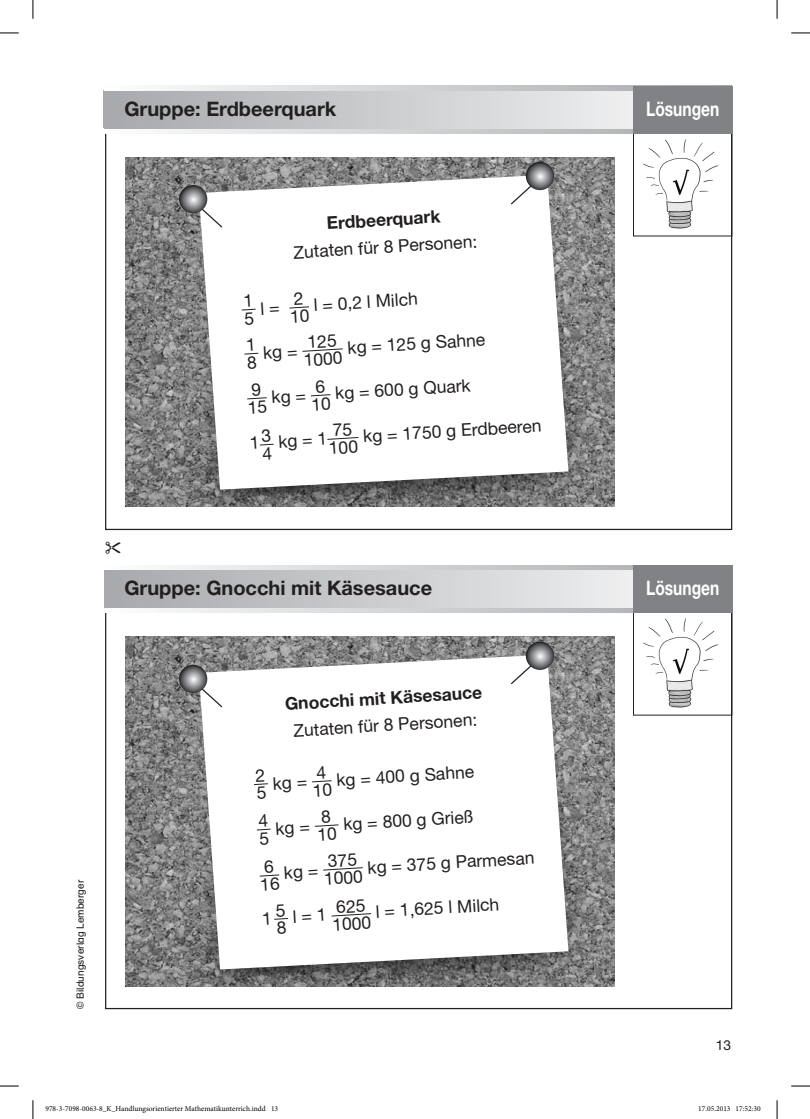
<style>
.page{position:relative;width:810px;height:1119px;background:#fff}
.page>*{position:absolute;margin:0;border:0;box-sizing:border-box;transform-origin:0 0}
.t1{font:700 20px "Helvetica Neue";color:#231f20}
.t2{font:700 20px "Helvetica Neue";color:#fff;scale:.78 1}
.t3{font:17.5px/13.8px "Helvetica Neue";color:#231f20}
.t4{font:700 17.5px "Helvetica Neue";color:#231f20}
.t5{font:13.75px "Helvetica Neue";color:#231f20}
.t6{font:10px "Auer Schulbuch";color:#231f20}
.t7{font:7.5px "Minion Pro";color:#000}
</style>
<div class="page">
<img style="left:125px;top:157px;width:489px;height:350px">
<svg style="left:199px;top:175px;width:369px;height:314px"></svg>
<img style="left:125px;top:636px;width:489px;height:350px">
<svg style="left:199px;top:654px;width:369px;height:315px"></svg>
<svg style="left:166px;top:86px;width:467px;height:1px"></svg>
<svg style="left:104px;top:90px;width:529px;height:39px;background:#cacbce"></svg>
<svg style="left:166px;top:87px;width:467px;height:3px"></svg>
<svg style="left:166px;top:129px;width:467px;height:4px;background:#d3d4d6"></svg>
<div style="left:633px;top:131px;width:99px;height:105px;border:1px solid #231f20"></div>
<div style="left:633px;top:86px;width:99px;height:47px;background:#808285"></div>
<img style="left:643px;top:139px;width:76px;height:90px">
<svg style="left:301px;top:348px;width:43px;height:4px"></svg>
<svg style="left:104px;top:569px;width:529px;height:39px;background:#cacbce"></svg>
<svg style="left:166px;top:565px;width:467px;height:4px;background:#d3d4d6"></svg>
<svg style="left:166px;top:608px;width:467px;height:4px;background:#d3d4d6"></svg>
<div style="left:633px;top:610px;width:99px;height:105px;border:1px solid #231f20"></div>
<div style="left:633px;top:565px;width:99px;height:47px;background:#808285"></div>
<img style="left:643px;top:618px;width:76px;height:90px">
<svg style="left:273px;top:917px;width:16px;height:3px"></svg>
<svg style="left:331px;top:912px;width:41px;height:4px"></svg>
<svg style="left:195px;top:202px;width:29px;height:27px"></svg>
<svg style="left:179px;top:185px;width:28px;height:28px"></svg>
<svg style="left:509px;top:179px;width:29px;height:27px"></svg>
<svg style="left:526px;top:162px;width:28px;height:28px"></svg>
<svg style="left:195px;top:682px;width:29px;height:26px"></svg>
<svg style="left:179px;top:664px;width:28px;height:29px"></svg>
<svg style="left:509px;top:659px;width:29px;height:26px"></svg>
<svg style="left:526px;top:641px;width:28px;height:28px"></svg>
<svg style="left:0;top:32px;width:19px;height:2px"></svg>
<svg style="left:791px;top:32px;width:19px;height:2px"></svg>
<svg style="left:0;top:1085px;width:19px;height:1px"></svg>
<svg style="left:791px;top:1085px;width:19px;height:1px"></svg>
<svg style="left:32px;top:0;width:2px;height:19px"></svg>
<svg style="left:32px;top:1100px;width:2px;height:18px"></svg>
<svg style="left:776px;top:0;width:2px;height:19px"></svg>
<svg style="left:776px;top:1100px;width:2px;height:18px"></svg>
<svg style="left:241px;top:292px;width:69px;height:33px"></svg>
<svg style="left:243px;top:338px;width:16px;height:31px"></svg>
<svg style="left:246px;top:383px;width:22px;height:30px"></svg>
<svg style="left:310px;top:393px;width:21px;height:17px"></svg>
<svg style="left:251px;top:429px;width:24px;height:30px"></svg>
<svg style="left:326px;top:436px;width:33px;height:18px"></svg>
<svg style="left:253px;top:766px;width:80px;height:33px"></svg>
<svg style="left:256px;top:810px;width:83px;height:34px"></svg>
<svg style="left:259px;top:860px;width:105px;height:30px"></svg>
<p class="t1" style="left:124px;top:97px;width:213px">Gruppe: Erdbeerquark</p>
<p class="t2" style="left:646px;top:97px;width:96px">Lösungen</p>
<p class="t4" style="left:326px;top:213px;width:115px;rotate:-4deg">Erdbeerquark</p>
<p class="t3" style="left:293px;top:246px;width:186px;rotate:-4deg">Zutaten für 8 Personen:</p>
<p class="t3" style="left:313px;top:298px;width:106px;rotate:-4deg">l = 0,2 l Milch</p>
<p class="t3" style="left:262px;top:342px;width:80px;text-align:right;rotate:-4deg">kg = 125<br>1000</p>
<p class="t3" style="left:347px;top:341px;width:139px;rotate:-4deg">kg = 125 g Sahne</p>
<p class="t3" style="left:271px;top:390px;width:56px;rotate:-4deg">kg = 6</p>
<p class="t3" style="left:335px;top:386px;width:137px;rotate:-4deg">kg = 600 g Quark</p>
<p class="t3" style="left:278px;top:434px;width:76px;rotate:-4deg">kg = 1 75</p>
<p class="t3" style="left:363px;top:430px;width:180px;rotate:-4deg">kg = 1750 g Erdbeeren</p>
<p class="t6" style="left:74px;top:1008px;width:130px;rotate:-90deg">© Bildungsverlag Lemberger</p>
<p class="t1" style="left:124px;top:575px;width:309px">Gruppe: Gnocchi mit Käsesauce</p>
<p class="t2" style="left:646px;top:575px;width:96px">Lösungen</p>
<p class="t4" style="left:284px;top:693px;width:199px;rotate:-4deg">Gnocchi mit Käsesauce</p>
<p class="t3" style="left:293px;top:724px;width:186px;rotate:-4deg">Zutaten für 8 Personen:</p>
<p class="t3" style="left:336px;top:773px;width:139px;rotate:-4deg">kg = 400 g Sahne</p>
<p class="t3" style="left:343px;top:817px;width:132px;rotate:-4deg">kg = 800 g Grieß</p>
<p class="t3" style="left:322px;top:852px;width:40px;line-height:17.5px;rotate:-4deg">375<br>1000</p>
<p class="t3" style="left:367px;top:860px;width:169px;rotate:-4deg">kg = 375 g Parmesan</p>
<p class="t3" style="left:275px;top:907px;width:91px;text-indent:-14px;rotate:-4deg">1 5 l = 1 625<br>8</p>
<p class="t3" style="left:375px;top:904px;width:125px;rotate:-4deg">l = 1,625 l Milch</p>
<p class="t3" style="left:332px;top:917px;width:40px;rotate:-4deg">1000</p>
<p class="t5" style="left:716px;top:1036px;width:17px">13</p>
<p class="t7" style="left:45px;top:1103px;width:234px">978-3-7098-0063-8_K_Handlungsorientierter Mathematikunterrich.indd 13</p>
<p class="t7" style="left:698px;top:1103px;width:64px">17.05.2013 17:52:30</p>
</div>
